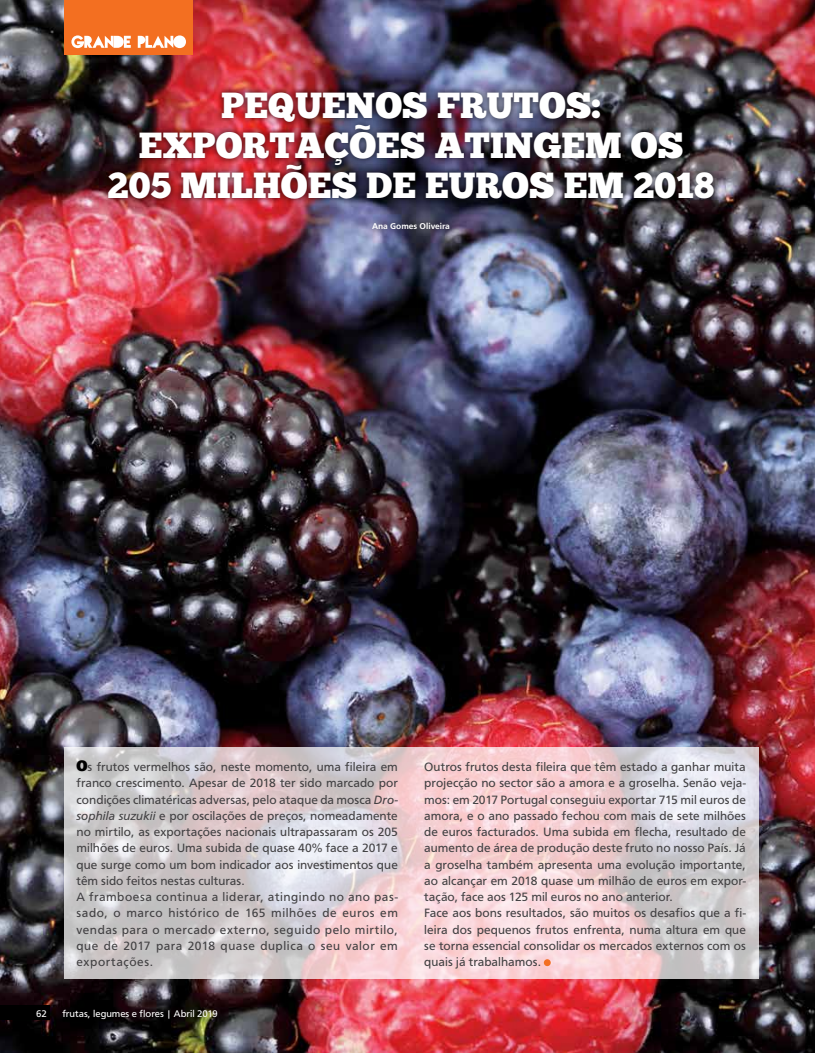
<style>
.page{position:relative;width:815px;height:1053px;background:#fff}
.page>*{position:absolute;margin:0;border:0;box-sizing:border-box;transform-origin:0 0}
.t1{font:36.25px/40px "Chunk Five";color:#fff;text-align:center}
.t2{font:12.5px/16.2px "Carto Gothic Std";letter-spacing:.005em;color:#414042}
.t3{font:10px "Carto Gothic Std";color:#fff}
.t4{font:700 8.75px "Carto Gothic Std";color:#fff}
.s1{font-family:"Chunk Five";font-size:15px;color:#000}
.s2{font-style:italic}
</style>
<div class="page">
<img style="left:0;top:0;width:815px;height:1052px">
<div style="left:0;top:1005px;width:50px;height:14px;background:#000"></div>
<svg style="left:64px;top:747px;width:694px;height:231px;background:#e0d0d3"></svg>
<div style="left:65px;top:0;width:128px;height:55px;background:#f36f21"></div>
<svg style="left:71px;top:35px;width:115px;height:13px"></svg>
<div style="left:544px;top:959px;width:7px;height:7px;background:#f36f21;border-radius:50%"></div>
<div style="left:102px;top:85px;width:618px;height:120px;background:#000;opacity:.75"></div>
<div style="left:366px;top:216px;width:90px;height:19px;background:#000;opacity:.75"></div>
<h1 class="t1" style="left:108px;top:85px;width:608px">PEQUENOS FRUTOS:<br>EXPORTAÇÕES ATINGEM OS<br>205 MILHÕES DE EUROS EM 2018</h1>
<p class="t4" style="left:372px;top:220px;width:79px">Ana Gomes Oliveira</p>
<p class="t2" style="left:77px;top:758px;width:323px"><span class="s1">O</span>s frutos vermelhos são, neste momento, uma fileira em franco crescimento. Apesar de 2018 ter sido marcado por condições climatéricas adversas, pelo ataque da mosca <span class="s2">Dro&shy;sophila suzukii</span> e por oscilações de preços, nomeadamente no mirtilo, as exportações nacionais ultrapassaram os 205 milhões de euros. Uma subida de quase 40% face a 2017 e que surge como um bom indicador aos investimentos que têm sido feitos nestas culturas.<br>A framboesa continua a liderar, atingindo no ano pas&shy;sado, o marco histórico de 165 milhões de euros em vendas para o mercado externo, seguido pelo mirtilo, que de 2017 para 2018 quase duplica o seu valor em exportações.</p>
<p class="t2" style="left:424px;top:758px;width:323px">Outros frutos desta fileira que têm estado a ganhar muita projecção no sector são a amora e a groselha. Senão veja&shy;mos: em 2017 Portugal conseguiu exportar 715 mil euros de amora, e o ano passado fechou com mais de sete milhões de euros facturados. Uma subida em flecha, resultado de aumento de área de produção deste fruto no nosso País. Já a groselha também apresenta uma evolução importante, ao alcançar em 2018 quase um milhão de euros em expor&shy;tação, face aos 125 mil euros no ano anterior.<br>Face aos bons resultados, são muitos os desafios que a fi&shy;leira dos pequenos frutos enfrenta, numa altura em que se torna essencial consolidar os mercados externos com os quais já trabalhamos.</p>
<p class="t3" style="left:36px;top:1007px;width:12px">62</p>
<p class="t3" style="left:62px;top:1007px;width:157px">frutas, legumes e flores | Abril 2019</p>
</div>
